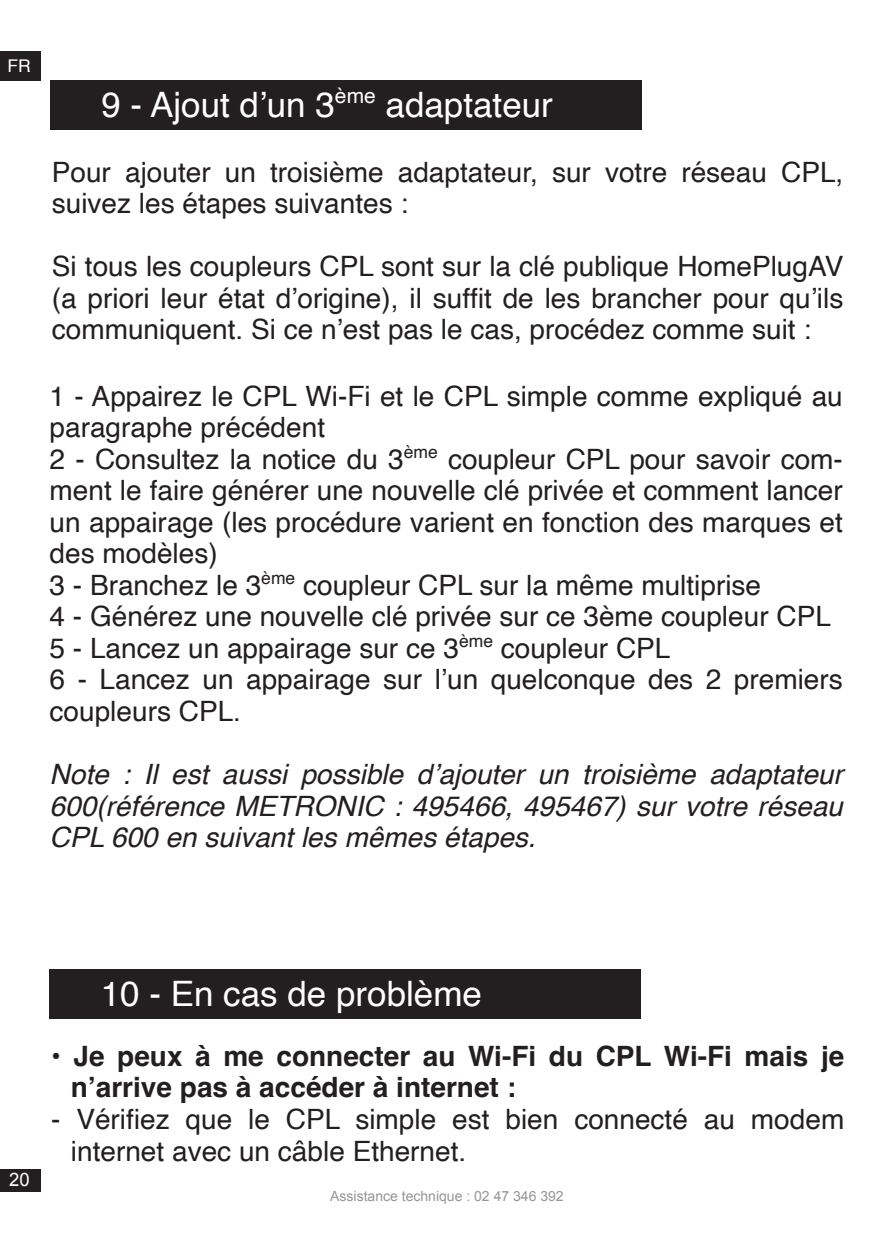
<style>
.page{position:relative;width:893px;height:1241px;background:#fff}
.page>*{position:absolute;margin:0;border:0;box-sizing:border-box;transform-origin:0 0}
.t1{font:35px "Helvetica";color:#fff}
.t2{font:28px/31.5px "Helvetica";color:#231f20}
.t3{font:italic 28px/31.5px "Helvetica";color:#231f20;text-align:justify}
.t4{font:700 28px/31.5px "Helvetica";color:#231f20}
.t5{font:18.55px "Arial";color:#fff}
.t6{font:17.5px "Helvetica";color:#fff}
.t7{font:14px "Arial";color:#939598}
</style>
<div class="page">
<div style="left:0;top:1168px;width:41px;height:23px;background:#231f20"></div>
<div style="left:0;top:51px;width:41px;height:29px;background:#231f20"></div>
<div style="left:50px;top:969px;width:591px;height:49px;background:#231f20"></div>
<div style="left:50px;top:80px;width:592px;height:50px;background:#231f20"></div>
<p class="t6" style="left:7px;top:52px;width:25px">FR</p>
<p class="t1" style="left:101px;top:78px;width:453px">9 - Ajout d’un 3<sup>ème</sup> adaptateur</p>
<p class="t2" style="left:52px;top:157px;width:793px">Pour ajouter un troisième adaptateur, sur votre réseau CPL, suivez les étapes suivantes :</p>
<p class="t2" style="left:52px;top:252px;width:793px;text-align:justify">Si tous les coupleurs CPL sont sur la clé publique HomePlugAV (a priori leur état d’origine), il suffit de les brancher pour qu’ils communiquent. Si ce n’est pas le cas, procédez comme suit :</p>
<p class="t2" style="left:50px;top:381px;width:795px">1 - Appairez le CPL Wi-Fi et le CPL simple comme expliqué au paragraphe précédent<br>2 - Consultez la notice du 3<sup>ème</sup> coupleur CPL pour savoir com&shy;ment le faire générer une nouvelle clé privée et comment lancer un appairage (les procédure varient en fonction des marques et des modèles)<br>3 - Branchez le 3<sup>ème</sup> coupleur CPL sur la même multiprise<br>4 - Générez une nouvelle clé privée sur ce 3ème coupleur CPL 5 - Lancez un appairage sur ce 3<sup>ème</sup> coupleur CPL<br>6 - Lancez un appairage sur l’un quelconque des 2 premiers coupleurs CPL.</p>
<p class="t3" style="left:50px;top:759px;width:795px">Note : Il est aussi possible d’ajouter un troisième adaptateur 600(référence METRONIC : 495466, 495467) sur votre réseau CPL 600 en suivant les mêmes étapes.</p>
<p class="t5" style="left:9px;top:1167px;width:22px">20</p>
<p class="t1" style="left:101px;top:966px;width:383px">10 - En cas de problème</p>
<p class="t4" style="left:71px;top:1043px;width:775px;text-indent:-20px">• Je peux à me connecter au Wi-Fi du CPL Wi-Fi mais je n’arrive pas à accéder à internet :</p>
<p class="t2" style="left:71px;top:1103px;width:775px;text-indent:-20px">- Vérifiez que le CPL simple est bien connecté au modem internet avec un câble Ethernet.</p>
<p class="t7" style="left:330px;top:1186px;width:235px">Assistance technique : 02 47 346 392</p>
</div>
